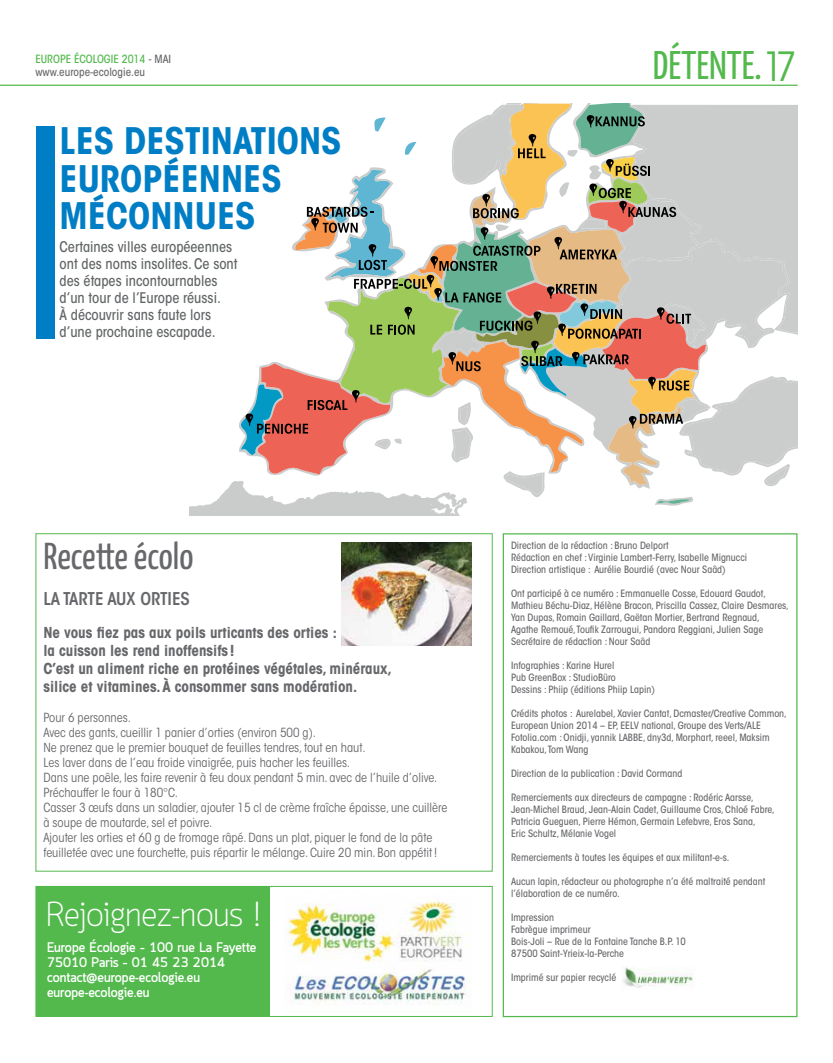
<style>
.page{position:relative;width:833px;height:1063px;background:#fff}
.page>*{position:absolute;margin:0;border:0;box-sizing:border-box;transform-origin:0 0}
.t1{font:40px "Yanone Kaffeesatz";color:#53b94d}
.t2{font:condensed 40px "ITC Avant Garde Std";color:#53b94d}
.t3{font:37.5px "Yanone Kaffeesatz";color:#67686b}
.t4{font:700 condensed 36.25px/37.5px "ITC Avant Garde Std";color:#007ec5}
.t5{font:300 34.25px "Quark";color:#fff}
.t6{font:600 condensed 17.5px "ITC Avant Garde Std";color:#67686b}
.t7{font:700 condensed 15px/18px "ITC Avant Garde Std";color:#67686b}
.t8{font:500 condensed 14.5px/17px "ITC Avant Garde Std";color:#616465}
.t9{font:700 13.75px/15px "Quark";color:#fff}
.t10{font:condensed 12.5px/15px "ITC Avant Garde Std";color:#67686b}
.t11{font:500 condensed 11.25px/12.5px "ITC Avant Garde Std";color:#67686b}
.t12{font:500 condensed 10px/12px "ITC Avant Garde Std";color:#67686b}
.s1{color:#53b94d}
</style>
<div class="page">
<hr style="left:0;top:85px;width:797px;height:1px;background:#53b94d">
<div style="left:35px;top:533px;width:458px;height:339px;border:1px solid #53b94d"></div>
<div style="left:36px;top:886px;width:233px;height:130px;background:#53b94d"></div>
<div style="left:35px;top:886px;width:458px;height:131px;border:1px solid #53b94d"></div>
<img style="left:341px;top:543px;width:130px;height:102px">
<div style="left:36px;top:126px;width:19px;height:213px;background:#007ec5"></div>
<img style="left:189px;top:481px;width:271px;height:35px">
<svg style="left:239px;top:104px;width:558px;height:404px"></svg>
<div style="left:503px;top:533px;width:294px;height:484px;border:1px solid #53b94d"></div>
<img style="left:285px;top:901px;width:185px;height:104px">
<img style="left:622px;top:967px;width:71px;height:21px">
<h1 class="t1" style="left:653px;top:41px;width:111px">DéTENTE.</h1>
<p class="t11" style="left:35px;top:53px;width:137px"><span class="s1">EUROPE éCOLOGIE 2014</span> - MAI www.europe-ecologie.eu</p>
<h1 class="t2" style="left:762px;top:43px;width:35px">17</h1>
<h3 class="t4" style="left:60px;top:122px;width:283px">LES DESTINATIONS<br>EUROPÉENNES<br>MÉCONNUES</h3>
<h3 class="t8" style="left:60px;top:238px;width:179px">Certaines villes européeennes ont des noms insolites. Ce sont des étapes incontournables d’un tour de l’Europe réussi.<br>À découvrir sans faute lors d’une prochaine escapade.</h3>
<h2 class="t3" style="left:43px;top:533px;width:151px">Recette écolo</h2>
<h3 class="t6" style="left:43px;top:588px;width:148px">LA TARTE AUX ORTIES</h3>
<h3 class="t7" style="left:43px;top:623px;width:350px">Ne vous fiez pas aux poils urticants des orties :<br>la cuisson les rend inoffensifs !<br>C’est un aliment riche en protéines végétales, minéraux, silice et vitamines. à consommer sans modération.</h3>
<p class="t10" style="left:43px;top:710px;width:405px">Pour 6 personnes.<br>Avec des gants, cueillir 1 panier d’orties (environ 500 g).<br>Ne prenez que le premier bouquet de feuilles tendres, tout en haut.<br>Les laver dans de l’eau froide vinaigrée, puis hacher les feuilles.<br>Dans une poêle, les faire revenir à feu doux pendant 5 min. avec de l’huile d’olive.<br>Préchauffer le four à 180°C.<br>Casser 3 œufs dans un saladier, ajouter 15 cl de crème fraîche épaisse, une cuillère à soupe de moutarde, sel et poivre.<br>Ajouter les orties et 60 g de fromage râpé. Dans un plat, piquer le fond de la pâte feuilletée avec une fourchette, puis répartir le mélange. Cuire 20 min. Bon appétit !</p>
<h3 class="t5" style="left:46px;top:895px;width:216px">Rejoignez-nous !</h3>
<h3 class="t9" style="left:47px;top:941px;width:211px">Europe Écologie – 100 rue La Fayette<br>75010 Paris – 01 45 23 2014 contact@europe-ecologie.eu europe-ecologie.eu</h3>
<p class="t12" style="left:511px;top:539px;width:237px">Direction de la rédaction : Bruno Delport<br>Rédaction en chef : Virginie Lambert-Ferry, Isabelle Mignucci<br>Direction artistique : Aurélie Bourdié (avec Nour Saâd)</p>
<p class="t12" style="left:511px;top:587px;width:279px">Ont participé à ce numéro : Emmanuelle Cosse, Edouard Gaudot, Mathieu Béchu-Diaz, Hélène Bracon, Priscilla Cassez, Claire Desmares, Yan Dupas, Romain Gaillard, Gaëtan Mortier, Bertrand Regnaud, Agathe Remoué, Toufik Zarrougui, Pandora Reggiani, Julien Sage Secrétaire de rédaction : Nour Saâd</p>
<p class="t12" style="left:511px;top:659px;width:145px">Infographies : Karine Hurel<br>Pub GreenBox : StudioBüro<br>Dessins : Phiip (éditions Phiip Lapin)</p>
<p class="t12" style="left:511px;top:707px;width:277px">Crédits photos : Aurelabel, Xavier Cantat, Dcmaster/Creative Common, European Union 2014 – EP, EELV national, Groupe des Verts/ALE Fotolia.com : Onidji, yannik LABBE, dny3d, Morphart, reeel, Maksim Kabakou,Tom Wang</p>
<p class="t12" style="left:511px;top:767px;width:173px">Direction de la publication : David Cormand</p>
<p class="t12" style="left:511px;top:791px;width:265px">Remerciements aux directeurs de campagne : Rodéric Aarsse, Jean-Michel Braud, Jean-Alain Cadet, Guillaume Cros, Chloé Fabre, Patricia Gueguen, Pierre Hémon, Germain Lefebvre, Eros Sana,<br>Eric Schultz, Mélanie Vogel</p>
<p class="t12" style="left:511px;top:851px;width:220px">Remerciements à toutes les équipes et aux militant-e-s.</p>
<p class="t12" style="left:511px;top:875px;width:256px">Aucun lapin, rédacteur ou photographe n’a été maltraité pendant l’élaboration de ce numéro.</p>
<p class="t12" style="left:511px;top:911px;width:176px">Impression<br>Fabrègue imprimeur<br>Bois-Joli – Rue de la Fontaine Tanche B.P. 10<br>87500 Saint-Yrieix-la-Perche</p>
<p class="t12" style="left:511px;top:971px;width:107px">Imprimé sur papier recyclé</p>
</div>
